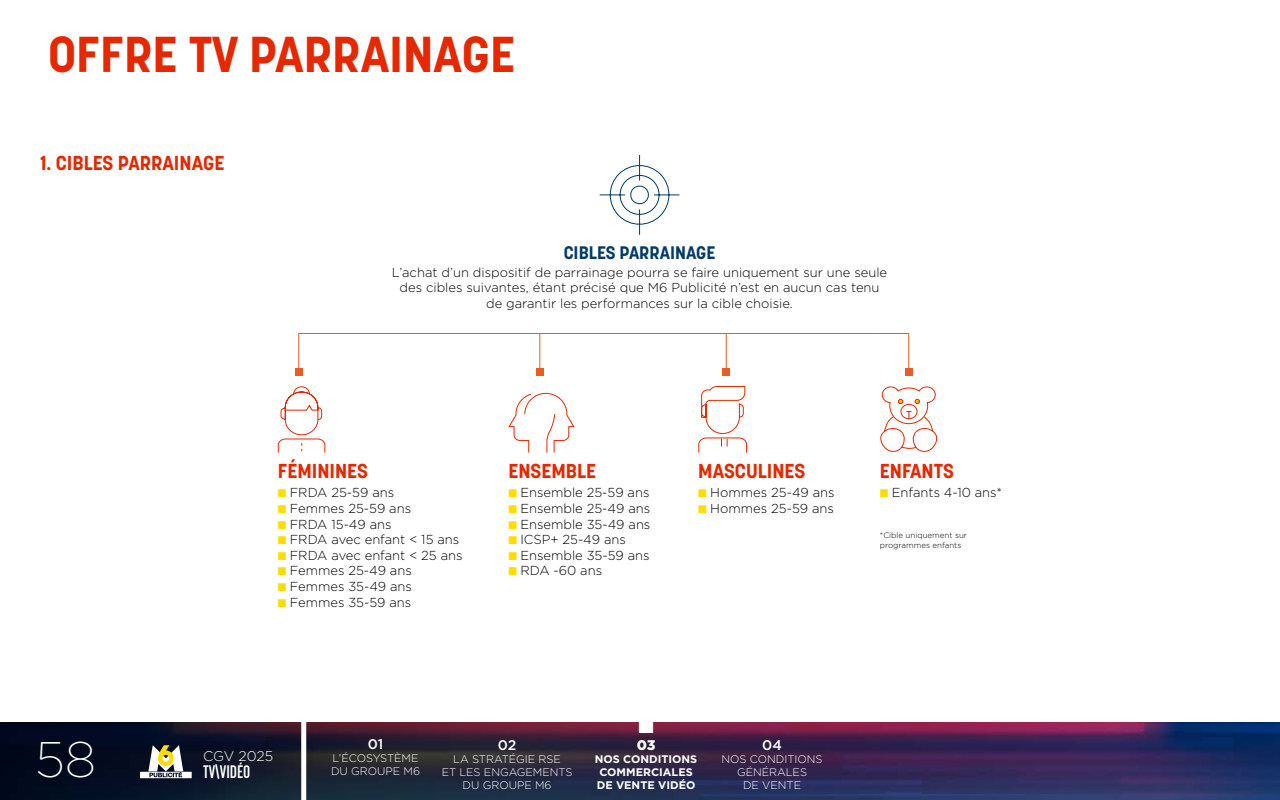
<style>
.page{position:relative;width:1280px;height:800px;background:#fff}
.page>*{position:absolute;margin:0;border:0;box-sizing:border-box;transform-origin:0 0}
.t1{font:700 50px "Korolev";color:#e62800}
.t2{font:200 50px "Gotham";color:#fff}
.t3{font:700 20px "Korolev";color:#e62800}
.t4{font:700 18px "Korolev";color:#003a6b}
.t5{font:700 18px "Korolev Compressed";color:#fff}
.t6{font:300 14px "Gotham";letter-spacing:-.01em;color:#fff}
.t7{font:500 14px "Gotham";color:#fff}
.t8{font:900 14px "Gotham";color:#fff}
.t9{font:14px "European Pi Std 3";color:#fff}
.t10{font:300 13px/15.6px "Gotham";color:#000}
.t11{font:300 11px/13.2px "Gotham";color:#fff;text-align:center}
.t12{font:700 11px/13.2px "Gotham";color:#fff}
.t13{font:300 8px/9.6px "Gotham";color:#000}
.s1{color:#fd0}
</style>
<div class="page">
<img style="left:0;top:722px;width:1280px;height:78px">
<div style="left:301px;top:722px;width:5px;height:78px;background:#fff"></div>
<svg style="left:277px;top:386px;width:49px;height:67px"></svg>
<svg style="left:508px;top:392px;width:67px;height:61px"></svg>
<svg style="left:698px;top:386px;width:50px;height:67px"></svg>
<div style="left:295px;top:368px;width:8px;height:8px;background:#eb5b25"></div>
<svg style="left:298px;top:333px;width:612px;height:35px"></svg>
<div style="left:905px;top:368px;width:8px;height:8px;background:#eb5b25"></div>
<hr style="left:726px;top:333px;width:1px;height:39px;background:#eb5b25">
<div style="left:722px;top:368px;width:8px;height:8px;background:#eb5b25"></div>
<hr style="left:539px;top:333px;width:1px;height:39px;background:#eb5b25">
<div style="left:536px;top:368px;width:8px;height:8px;background:#eb5b25"></div>
<svg style="left:880px;top:386px;width:58px;height:66px"></svg>
<svg style="left:599px;top:155px;width:81px;height:80px"></svg>
<svg style="left:140px;top:745px;width:52px;height:33px"></svg>
<h1 class="t1" style="left:48px;top:23px;width:469px">OFFRE TV PARRAINAGE</h1>
<h2 class="t3" style="left:40px;top:150px;width:186px">1. CIBLES PARRAINAGE</h2>
<h3 class="t4" style="left:564px;top:241px;width:153px">CIBLES PARRAINAGE</h3>
<p class="t10" style="left:392px;top:264px;width:497px;text-align:center">L’achat d’un dispositif de parrainage pourra se faire uniquement sur une seule des cibles suivantes, étant précisé que M6 Publicité n’est en aucun cas tenu de garantir les performances sur la cible choisie.</p>
<h2 class="t3" style="left:278px;top:458px;width:92px">FÉMININES</h2>
<p class="t10" style="left:278px;top:485px;width:186px"><span class="s1">◾</span> FRDA 25-59 ans<br><span class="s1">◾</span> Femmes 25-59 ans<br><span class="s1">◾</span> FRDA 15-49 ans<br><span class="s1">◾</span> FRDA avec enfant &lt; 15 ans <span class="s1">◾</span> FRDA avec enfant &lt; 25 ans <span class="s1">◾</span> Femmes 25-49 ans<br><span class="s1">◾</span> Femmes 35-49 ans<br><span class="s1">◾</span> Femmes 35-59 ans</p>
<h2 class="t3" style="left:508px;top:458px;width:89px">ENSEMBLE</h2>
<p class="t10" style="left:508px;top:485px;width:144px"><span class="s1">◾</span> Ensemble 25-59 ans <span class="s1">◾</span> Ensemble 25-49 ans <span class="s1">◾</span> Ensemble 35-49 ans <span class="s1">◾</span> ICSP+ 25-49 ans<br><span class="s1">◾</span> Ensemble 35-59 ans <span class="s1">◾</span> RDA -60 ans</p>
<h2 class="t3" style="left:698px;top:458px;width:108px">MASCULINES</h2>
<p class="t10" style="left:698px;top:485px;width:138px"><span class="s1">◾</span> Hommes 25-49 ans <span class="s1">◾</span> Hommes 25-59 ans</p>
<h2 class="t3" style="left:880px;top:458px;width:75px">ENFANTS</h2>
<p class="t10" style="left:880px;top:485px;width:124px"><span class="s1">◾</span> Enfants 4-10 ans*</p>
<p class="t13" style="left:880px;top:530px;width:89px">*Cible uniquement sur programmes enfants</p>
<h1 class="t2" style="left:35px;top:728px;width:63px">58</h1>
<p class="t6" style="left:203px;top:747px;width:72px">CGV 2025</p>
<h3 class="t5" style="left:203px;top:762px;width:49px">TV\VIDÉO</h3>
<p class="t7" style="left:368px;top:735px;width:17px">01</p>
<p class="t11" style="left:331px;top:751px;width:91px;text-align:left">L’ÉCOSYSTÈME<br>DU GROUPE M6</p>
<p class="t7" style="left:498px;top:736px;width:20px">02</p>
<p class="t11" style="left:442px;top:752px;width:132px">LA STRATÉGIE RSE<br>ET LES ENGAGEMENTS<br>DU GROUPE M6</p>
<p class="t9" style="left:639px;top:719px;width:11px">•</p>
<p class="t8" style="left:637px;top:735px;width:20px">03</p>
<p class="t12" style="left:595px;top:752px;width:104px">NOS CONDITIONS<br>COMMERCIALES<br>DE VENTE VIDÉO</p>
<p class="t7" style="left:762px;top:736px;width:21px">04</p>
<p class="t11" style="left:722px;top:752px;width:103px">NOS CONDITIONS<br>GÉNÉRALES<br>DE VENTE</p>
</div>
